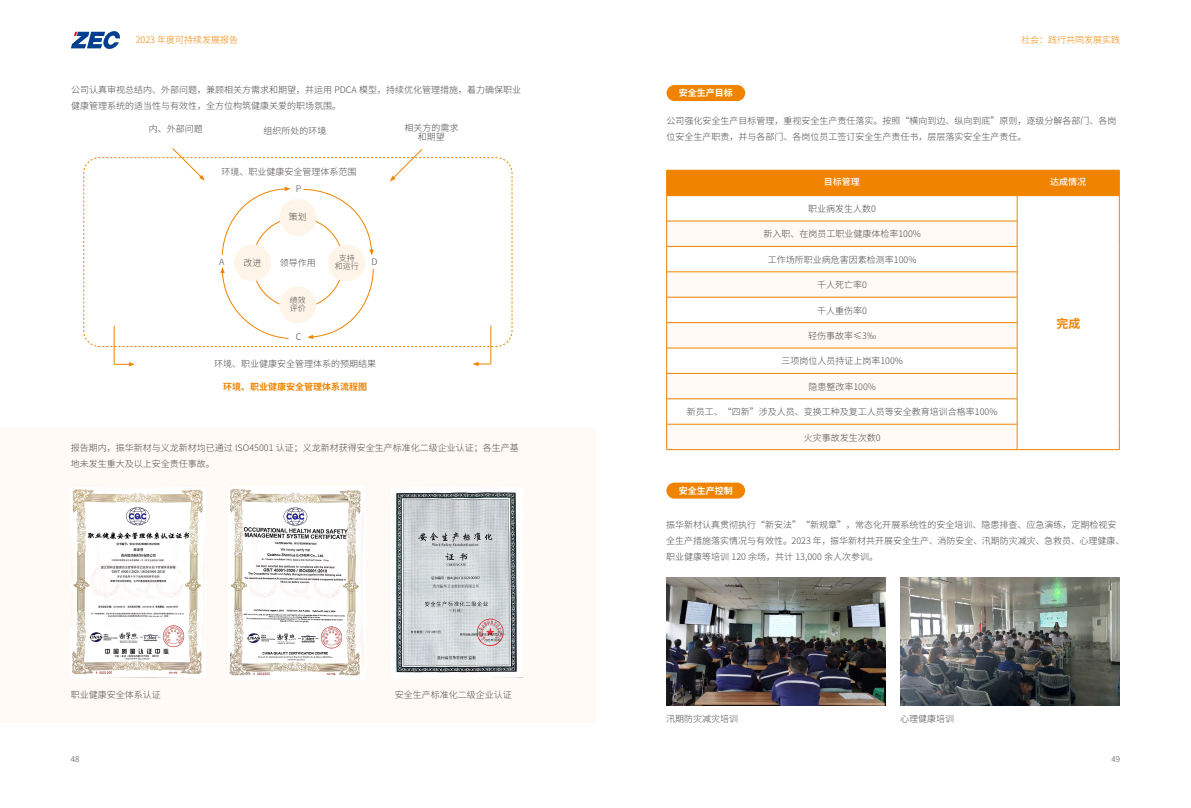
<style>
.page{position:relative;width:1191px;height:808px;background:#fff}
.page>*{position:absolute;margin:0;border:0;box-sizing:border-box;transform-origin:0 0}
.t1{font:700 12px "Source Han Sans CN";color:#f08300}
.t2{font:300 9px/16px "Source Han Sans CN";color:#4c4948}
.t3{font:300 9px "Source Han Sans CN";color:#f08300}
.t4{font:700 9px "Source Han Sans CN";color:#f08300}
.t5{font:700 9px "Source Han Sans CN";color:#fff}
.t6{font:500 9px "Source Han Sans CN";color:#fff}
.t7{font:300 8px/8px "Source Han Sans CN";color:#4c4948;text-align:center}
</style>
<div class="page">
<svg style="left:71px;top:31px;width:49px;height:18px"></svg>
<div style="left:666px;top:483px;width:79px;height:16px;background:#f08300;border-radius:8px"></div>
<img style="left:666px;top:578px;width:220px;height:128px">
<img style="left:900px;top:578px;width:219px;height:128px">
<div style="left:666px;top:85px;width:79px;height:16px;background:#f08300;border-radius:8px"></div>
<svg style="left:666px;top:170px;width:454px;height:279px"></svg>
<hr style="left:666px;top:449px;width:351px;height:1px;background:#f08300">
<hr style="left:1017px;top:449px;width:102px;height:1px;background:#f08300">
<div style="left:0;top:427px;width:595px;height:296px;background:#fffaf5"></div>
<hr style="left:114px;top:326px;width:1px;height:38px;background:#f08300">
<svg style="left:114px;top:362px;width:21px;height:4px"></svg>
<hr style="left:491px;top:326px;width:1px;height:38px;background:#f08300">
<svg style="left:472px;top:362px;width:19px;height:4px"></svg>
<svg style="left:83px;top:148px;width:430px;height:199px"></svg>
<img style="left:72px;top:489px;width:131px;height:189px">
<img style="left:396px;top:491px;width:126px;height:187px">
<img style="left:229px;top:489px;width:132px;height:187px">
<p class="t3" style="left:136px;top:35px;width:104px">2023 年度可持续发展报告</p>
<p class="t3" style="left:1021px;top:35px;width:100px">社会：践行共同发展实践</p>
<p class="t2" style="left:71px;top:82px;width:451px">公司认真审视总结内、外部问题，兼顾相关方需求和期望，并运用 PDCA 模型，持续优化管理措施，着力确保职业健康管理系统的适当性与有效性，全方位构筑健康关爱的职场氛围。</p>
<p class="t2" style="left:149px;top:121px;width:55px">内、外部问题</p>
<p class="t2" style="left:404px;top:124px;width:55px;line-height:9px;text-align:center">相关方的需求和期望</p>
<p class="t2" style="left:263px;top:123px;width:64px">组织所处的环境</p>
<p class="t2" style="left:221px;top:164px;width:137px">环境、职业健康安全管理体系范围</p>
<p class="t2" style="left:296px;top:181px;width:7px">P</p>
<p class="t2" style="left:289px;top:209px;width:19px">策划</p>
<p class="t7" style="left:335px;top:254px;width:25px">支持和运行</p>
<p class="t2" style="left:280px;top:255px;width:37px">领导作用</p>
<p class="t2" style="left:219px;top:254px;width:7px">A</p>
<p class="t2" style="left:243px;top:254px;width:19px">改进</p>
<p class="t2" style="left:371px;top:254px;width:8px">D</p>
<p class="t7" style="left:290px;top:296px;width:17px;text-align:left">绩效评价</p>
<p class="t2" style="left:296px;top:329px;width:7px">C</p>
<p class="t2" style="left:214px;top:355px;width:164px">环境、职业健康安全管理体系的预期结果</p>
<p class="t4" style="left:223px;top:382px;width:146px">环境、职业健康安全管理体系流程图</p>
<p class="t2" style="left:71px;top:440px;width:449px">报告期内，振华新材与义龙新材均已通过 ISO45001 认证；义龙新材获得安全生产标准化二级企业认证；各生产基地未发生重大及以上安全责任事故。</p>
<p class="t2" style="left:71px;top:687px;width:91px">职业健康安全体系认证</p>
<p class="t2" style="left:395px;top:687px;width:118px">安全生产标准化二级企业认证</p>
<p class="t5" style="left:679px;top:89px;width:55px">安全生产目标</p>
<p class="t2" style="left:666px;top:113px;width:451px">公司强化安全生产目标管理，重视安全生产责任落实。按照“横向到边、纵向到底”原则，逐级分解各部门、各岗位安全生产职责，并与各部门、各岗位员工签订安全生产责任书，层层落实安全生产责任。</p>
<p class="t6" style="left:824px;top:177px;width:37px">目标管理</p>
<p class="t6" style="left:1050px;top:177px;width:37px">达成情况</p>
<p class="t2" style="left:808px;top:201px;width:69px">职业病发生人数0</p>
<p class="t2" style="left:763px;top:226px;width:159px">新入职、在岗员工职业健康体检率100%</p>
<p class="t2" style="left:768px;top:252px;width:150px">工作场所职业病危害因素检测率100%</p>
<p class="t2" style="left:817px;top:277px;width:51px">千人死亡率0</p>
<p class="t2" style="left:817px;top:302px;width:51px">千人重伤率0</p>
<p class="t2" style="left:808px;top:328px;width:69px">轻伤事故率≤3‰</p>
<p class="t2" style="left:781px;top:353px;width:123px">三项岗位人员持证上岗率100%</p>
<p class="t2" style="left:808px;top:379px;width:69px">隐患整改率100%</p>
<p class="t2" style="left:687px;top:404px;width:312px">新员工、“四新”涉及人员、变换工种及复工人员等安全教育培训合格率100%</p>
<p class="t2" style="left:803px;top:429px;width:78px">火灾事故发生次数0</p>
<p class="t5" style="left:678px;top:486px;width:55px">安全生产控制</p>
<h1 class="t1" style="left:1056px;top:317px;width:25px">完成</h1>
<p class="t2" style="left:666px;top:517px;width:460px">振华新材认真贯彻执行“新安法”“新规章”，常态化开展系统性的安全培训、隐患排查、应急演练，定期检视安全生产措施落实情况与有效性。2023 年，振华新材共开展安全生产、消防安全、汛期防灾减灾、急救员、心理健康、职业健康等培训 120 余场，共计 13,000 余人次参训。</p>
<p class="t2" style="left:666px;top:711px;width:73px">汛期防灾减灾培训</p>
<p class="t2" style="left:900px;top:711px;width:55px">心理健康培训</p>
<p class="t7" style="left:71px;top:755px;width:10px">48</p>
<p class="t7" style="left:1111px;top:755px;width:10px">49</p>
</div>
